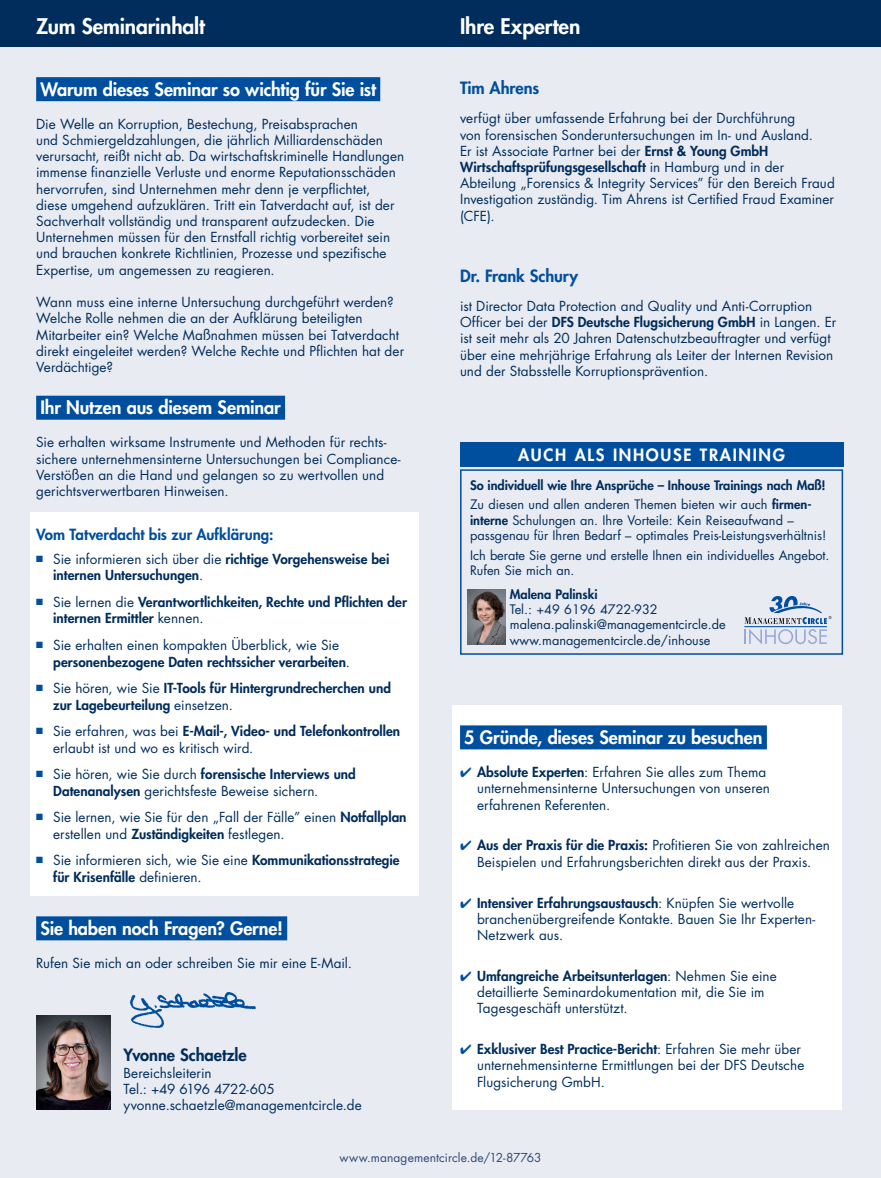
<style>
.page{position:relative;width:881px;height:1178px;background:#fff}
.page>*{position:absolute;margin:0;border:0;box-sizing:border-box;transform-origin:0 0}
.t1{font:800 21px "Futura Std";letter-spacing:-.005em;color:#fff}
.t2{font:800 18px "Futura Std";letter-spacing:-.01em;color:#fff}
.t3{font:800 16.5px "Futura Std";letter-spacing:-.005em;color:#004e9e}
.t4{font:800 16.5px "Futura Std";letter-spacing:.1em;color:#fff}
.t5{font:800 16.5px "Futura Std";color:#002d5c}
.t6{font:800 15px "Futura Std";color:#004e9e}
.t7{font:13.5px/16.2px "Futura Std";letter-spacing:.005em;color:#002d5c}
.t8{font:800 13.5px/16.2px "Futura Std";letter-spacing:.005em;color:#002d5c}
.t9{font:12.75px/15.3px "Futura Std";color:#002d5c}
.t10{font:800 12.75px/19.5px "Futura Std";letter-spacing:-.005em;color:#002d5c}
.t11{font:12px "Futura Std";letter-spacing:.01em;color:#2d4977}
.s1{font-weight:400}
.s2{font-weight:800}
.s3{color:#004e9e}
</style>
<div class="page">
<div style="left:0;top:26px;width:880px;height:1152px;background:#e9ebf2"></div>
<div style="left:0;top:0;width:880px;height:47px;background:#002d5c"></div>
<div style="left:30px;top:512px;width:389px;height:383px;background:#fff"></div>
<div style="left:452px;top:706px;width:389px;height:404px;background:#fff"></div>
<div style="left:460px;top:469px;width:382px;height:186px;border:2px solid #004e9e"></div>
<div style="left:460px;top:442px;width:382px;height:25px;background:#004e9e"></div>
<img style="left:468px;top:589px;width:37px;height:55px">
<svg style="left:744px;top:596px;width:87px;height:48px"></svg>
<div style="left:460px;top:725px;width:306px;height:24px;background:#004e9e"></div>
<div style="left:36px;top:77px;width:344px;height:24px;background:#004e9e"></div>
<div style="left:36px;top:396px;width:249px;height:24px;background:#004e9e"></div>
<div style="left:36px;top:916px;width:251px;height:24px;background:#004e9e"></div>
<img style="left:36px;top:1015px;width:75px;height:95px">
<img style="left:106px;top:992px;width:150px;height:46px">
<h1 class="t1" style="left:36px;top:13px;width:170px">Zum Seminarinhalt</h1>
<h1 class="t1" style="left:460px;top:13px;width:122px">Ihre Experten</h1>
<h2 class="t2" style="left:40px;top:78px;width:337px">Warum dieses Seminar so wichtig für Sie ist</h2>
<p class="t7" style="left:36px;top:116px;width:369px">Die Welle an Korruption, Bestechung, Preisabsprachen<br>und Schmiergeldzahlungen, die jährlich Milliardenschäden verursacht, reißt nicht ab. Da wirtschaftskriminelle Handlungen immense finanzielle Verluste und enorme Reputationsschäden hervorrufen, sind Unternehmen mehr denn je verpflichtet, diese umgehend aufzuklären. Tritt ein Tatverdacht auf, ist der Sachverhalt vollständig und transparent aufzudecken. Die Unternehmen müssen für den Ernstfall richtig vorbereitet sein und brauchen konkrete Richtlinien, Prozesse und spezifische Expertise, um angemessen zu reagieren.</p>
<p class="t7" style="left:36px;top:294px;width:369px">Wann muss eine interne Untersuchung durchgeführt werden?<br>Welche Rolle nehmen die an der Aufklärung beteiligten Mitarbeiter ein? Welche Maßnahmen müssen bei Tatverdacht direkt eingeleitet werden? Welche Rechte und Pflichten hat der Verdächtige?</p>
<h2 class="t2" style="left:40px;top:396px;width:242px">Ihr Nutzen aus diesem Seminar</h2>
<p class="t7" style="left:36px;top:434px;width:366px">Sie erhalten wirksame Instrumente und Methoden für rechts&shy;sichere unternehmensinterne Untersuchungen bei Compliance-Verstößen an die Hand und gelangen so zu wertvollen und gerichtsverwertbaren Hinweisen.</p>
<p class="t6" style="left:36px;top:524px;width:238px">Vom Tatverdacht bis zur Aufklärung:</p>
<p class="t8" style="left:53px;top:551px;width:337px;text-indent:-17px"><sup>■</sup> <span class="s1">Sie informieren sich über die</span> richtige Vorgehensweise bei internen Untersuchungen<span class="s1">.</span></p>
<p class="t8" style="left:53px;top:594px;width:355px;text-indent:-17px"><sup>■</sup> <span class="s1">Sie lernen die</span> Verantwortlichkeiten, Rechte und Pflichten der internen Ermittler <span class="s1">kennen.</span></p>
<p class="t8" style="left:53px;top:637px;width:298px;text-indent:-17px"><sup>■</sup> <span class="s1">Sie erhalten einen kompakten Überblick, wie Sie </span>personenbezogene Daten rechtssicher verarbeiten<span class="s1">.</span></p>
<p class="t8" style="left:53px;top:680px;width:339px;text-indent:-17px"><sup>■</sup> <span class="s1">Sie hören, wie Sie</span> IT-Tools für Hintergrundrecherchen und zur Lagebeurteilung <span class="s1">einsetzen.</span></p>
<p class="t7" style="left:53px;top:723px;width:348px;text-indent:-17px"><sup>■</sup> Sie erfahren, was bei <span class="s2">E-Mail-, Video- und Telefonkontrollen </span>erlaubt ist und wo es kritisch wird.</p>
<p class="t7" style="left:53px;top:766px;width:304px;text-indent:-17px"><sup>■</sup> Sie hören, wie Sie durch <span class="s2">forensische Interviews und<br>Datenanalysen</span> gerichtsfeste Beweise sichern.</p>
<p class="t7" style="left:53px;top:809px;width:355px;text-indent:-17px"><sup>■</sup> Sie lernen, wie Sie für den „Fall der Fälle” einen <span class="s2">Notfallplan </span>erstellen und <span class="s2">Zuständigkeiten</span> festlegen.</p>
<p class="t7" style="left:53px;top:852px;width:348px;text-indent:-17px"><sup>■</sup> Sie informieren sich, wie Sie eine <span class="s2">Kommunikationsstrategie für Krisenfälle</span> definieren.</p>
<h2 class="t2" style="left:40px;top:917px;width:244px">Sie haben noch Fragen? Gerne!</h2>
<p class="t7" style="left:36px;top:955px;width:317px">Rufen Sie mich an oder schreiben Sie mir eine E-Mail.</p>
<p class="t5" style="left:123px;top:1045px;width:125px">Yvonne Schaetzle</p>
<p class="t7" style="left:123px;top:1064px;width:240px">Bereichsleiterin<br>Tel.: +49 6196 4722-605 yvonne.schaetzle@managementcircle.de</p>
<p class="t3" style="left:460px;top:78px;width:81px">Tim Ahrens</p>
<p class="t7" style="left:460px;top:110px;width:376px">verfügt über umfassende Erfahrung bei der Durchführung<br>von forensischen Sonderuntersuchungen im In- und Ausland.<br>Er ist Associate Partner bei der <span class="s2">Ernst &amp; Young GmbH Wirtschaftsprüfungsgesellschaft</span> in Hamburg und in der Abteilung „Forensics &amp; Integrity Services” für den Bereich Fraud Investigation zuständig. Tim Ahrens ist Certified Fraud Examiner (CFE).</p>
<p class="t3" style="left:460px;top:266px;width:119px">Dr. Frank Schury</p>
<p class="t7" style="left:460px;top:298px;width:378px">ist Director Data Protection and Quality und Anti-Corruption Officer bei der <span class="s2">DFS Deutsche Flugsicherung GmbH</span> in Langen. Er ist seit mehr als 20 Jahren Datenschutzbeauftragter und verfügt über eine mehrjährige Erfahrung als Leiter der Internen Revision und der Stabsstelle Korruptionsprävention.</p>
<p class="t4" style="left:518px;top:445px;width:268px">AUCH ALS INHOUSE TRAINING</p>
<p class="t10" style="left:470px;top:475px;width:357px">So individuell wie Ihre Ansprüche – Inhouse Trainings nach Maß!<br><span class="s1">Zu diesen und allen anderen Themen bieten wir auch</span> firmen-</p>
<p class="t9" style="left:470px;top:512px;width:358px"><span class="s2">interne</span> Schulungen an. Ihre Vorteile: Kein Reiseaufwand – passgenau für Ihren Bedarf – optimales Preis-Leistungsverhältnis!</p>
<p class="t9" style="left:470px;top:547px;width:361px">Ich berate Sie gerne und erstelle Ihnen ein individuelles Angebot.<br>Rufen Sie mich an.</p>
<p class="t10" style="left:509px;top:584px;width:89px">Malena Palinski</p>
<p class="t9" style="left:509px;top:602px;width:217px">Tel.: +49 6196 4722-932 malena.palinski@managementcircle.de www.managementcircle.de/inhouse</p>
<h2 class="t2" style="left:464px;top:726px;width:300px">5 Gründe, dieses Seminar zu besuchen</h2>
<p class="t7" style="left:477px;top:764px;width:294px;text-indent:-17px"><span class="s3">✔</span> <span class="s2">Absolute Experten</span>: Erfahren Sie alles zum Thema unternehmensinterne Untersuchungen von unseren erfahrenen Referenten.</p>
<p class="t7" style="left:460px;top:837px;width:371px;text-align:center"><span class="s3">✔</span> <span class="s2">Aus der Praxis für die Praxis:</span> Profitieren Sie von zahlreichen<br>Beispielen und Erfahrungsberichten direkt aus der Praxis.</p>
<p class="t7" style="left:477px;top:894px;width:339px;text-indent:-17px"><span class="s3">✔</span> <span class="s2">Intensiver Erfahrungsaustausch</span>: Knüpfen Sie wertvolle branchenübergreifende Kontakte. Bauen Sie Ihr Experten-<br>Netzwerk aus.</p>
<p class="t7" style="left:477px;top:968px;width:301px;text-indent:-17px"><span class="s3">✔</span> <span class="s2">Umfangreiche Arbeitsunterlagen</span>: Nehmen Sie eine detaillierte Seminardokumentation mit, die Sie im<br>Tagesgeschäft unterstützt.</p>
<p class="t7" style="left:477px;top:1041px;width:328px;text-indent:-17px"><span class="s3">✔</span> <span class="s2">Exklusiver Best Practice-Bericht</span>: Erfahren Sie mehr über unternehmensinterne Ermittlungen bei der DFS Deutsche<br>Flugsicherung GmbH.</p>
<p class="t11" style="left:339px;top:1149px;width:204px">www.managementcircle.de/12-87763</p>
</div>
